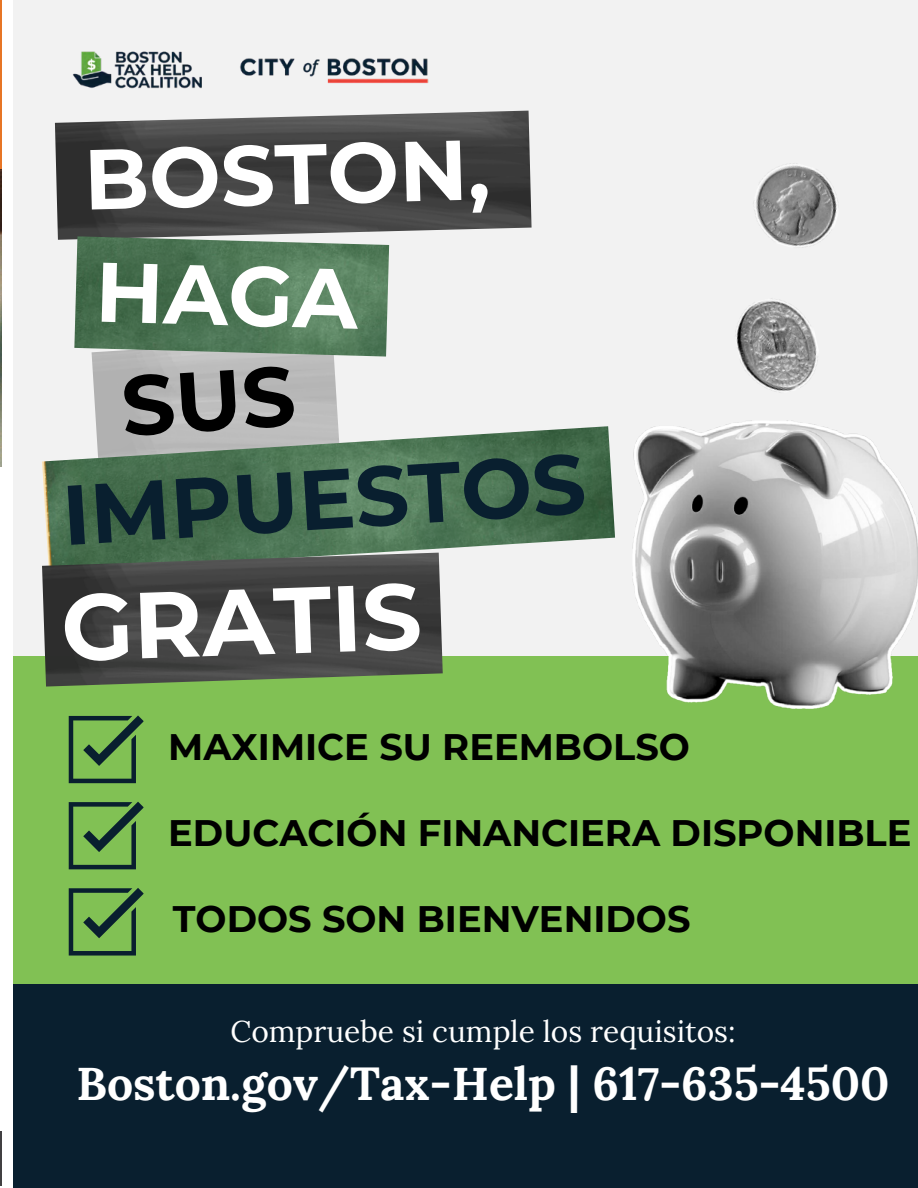
<style>
.page{position:relative;width:918px;height:1188px;background:#fff}
.page>*{position:absolute;margin:0;border:0;box-sizing:border-box;transform-origin:0 0}
.t1{font:700 93.45px "Montserrat";color:#fff}
.t2{font:700 84.9px "Montserrat";color:#fff}
.t3{font:700 84.3px "Montserrat";color:#091f2f}
.t4{font:700 84.3px "Montserrat";color:#fff}
.t5{font:700 46.2px "Lora";color:#fff}
.t6{font:700 36.75px "Montserrat";color:#000}
.t7{font:30px "Lora";color:#fff}
</style>
<div class="page">
<img style="left:0;top:169px;width:1px;height:298px">
<hr style="left:0;top:0;width:1px;height:169px;background:#e77525">
<hr style="left:0;top:1131px;width:1px;height:55px;background:#414042">
<div style="left:14px;top:0;width:904px;height:1188px;background:#f2f2f2"></div>
<div style="left:14px;top:984px;width:904px;height:204px;background:#091f2f"></div>
<div style="left:14px;top:657px;width:904px;height:327px;background:#81c154"></div>
<img style="left:240px;top:58px;width:189px;height:26px">
<img style="left:72px;top:51px;width:129px;height:38px">
<svg style="left:69px;top:715px;width:75px;height:68px"></svg>
<svg style="left:69px;top:802px;width:75px;height:67px"></svg>
<svg style="left:69px;top:888px;width:75px;height:68px"></svg>
<img style="left:735px;top:298px;width:83px;height:95px">
<img style="left:632px;top:420px;width:286px;height:288px">
<img style="left:753px;top:163px;width:84px;height:85px">
<img style="left:55px;top:111px;width:477px;height:129px">
<img style="left:92px;top:357px;width:246px;height:69px">
<img style="left:74px;top:236px;width:315px;height:121px">
<img style="left:42px;top:426px;width:573px;height:127px">
<img style="left:42px;top:553px;width:401px;height:134px">
<svg style="left:122px;top:365px;width:173px;height:72px;background:#bababa"></svg>
<h2 class="t2" style="left:83px;top:117px;width:407px;rotate:-1deg">BOSTON,</h2>
<h3 class="t4" style="left:98px;top:230px;width:264px;rotate:2deg">HAGA</h3>
<h3 class="t3" style="left:58px;top:457px;width:526px;rotate:-4deg">IMPUESTOS</h3>
<h1 class="t1" style="left:59px;top:561px;width:362px;rotate:-2deg">GRATIS</h1>
<p class="t6" style="left:168px;top:720px;width:523px">MAXIMICE SU REEMBOLSO</p>
<p class="t6" style="left:168px;top:806px;width:745px">EDUCACIÓN FINANCIERA DISPONIBLE</p>
<p class="t6" style="left:173px;top:893px;width:519px">TODOS SON BIENVENIDOS</p>
<p class="t7" style="left:230px;top:1009px;width:507px">Compruebe si cumple los requisitos:</p>
<p class="t5" style="left:76px;top:1044px;width:815px">Boston.gov/Tax-Help | 617-635-4500</p>
</div>
